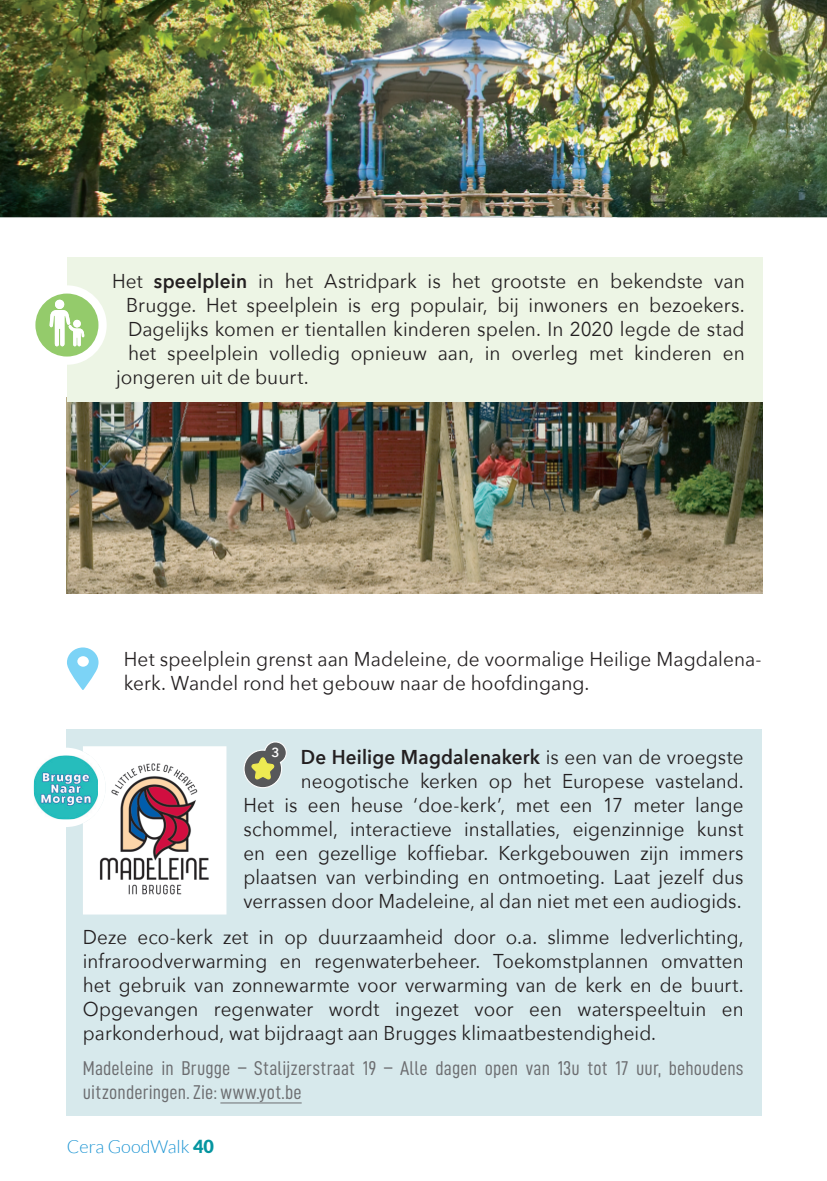
<style>
.page{position:relative;width:827px;height:1181px;background:#fff}
.page>*{position:absolute;margin:0;border:0;box-sizing:border-box;transform-origin:0 0}
.t1{font:20px/24px "Avenir Next";letter-spacing:.005em;color:#231f20;text-align:right;scale:.94 1}
.t2{font:20px/24px "Avenir Next";letter-spacing:.005em;color:#231f20;scale:.95 1}
.t3{font:20px/24px "D DIN Condensed";letter-spacing:.005em;color:#6c6d70}
.t4{font:300 18px "Lato";color:#1d95d3}
.s1{font-weight:600}
.s2{font-weight:900;color:#0595a0}
</style>
<div class="page">
<img style="left:67px;top:401px;width:695px;height:193px">
<div style="left:67px;top:257px;width:695px;height:144px;background:#edf5e5"></div>
<div style="left:27px;top:285px;width:80px;height:80px;background:#fff;border-radius:50%"></div>
<div style="left:35px;top:294px;width:63px;height:62px;background:#94cb6b;border-radius:50%"></div>
<svg style="left:49px;top:300px;width:35px;height:46px"></svg>
<div style="left:55px;top:300px;width:9px;height:9px;background:#fff;border-radius:50%"></div>
<div style="left:73px;top:320px;width:8px;height:7px;background:#fff;border-radius:50%"></div>
<svg style="left:67px;top:647px;width:31px;height:43px"></svg>
<div style="left:66px;top:729px;width:695px;height:387px;background:#d7e9ec"></div>
<hr style="left:220px;top:1102px;width:81px;height:1px;background:#6c6d70">
<svg style="left:243px;top:741px;width:44px;height:47px"></svg>
<img style="left:83px;top:746px;width:143px;height:168px">
<div style="left:26px;top:748px;width:80px;height:79px;background:#fff;border-radius:50%"></div>
<img style="left:34px;top:755px;width:64px;height:64px">
<img style="left:0;top:0;width:826px;height:217px">
<p class="t2" style="left:112px;top:268px;width:667px">Het <span class="s1">speelplein</span> in het Astridpark is het grootste en bekendste van</p>
<p class="t2" style="left:126px;top:292px;width:652px">Brugge. Het speelplein is erg populair, bij inwoners en bezoekers.</p>
<p class="t2" style="left:128px;top:316px;width:650px">Dagelijks komen er tientallen kinderen spelen. In 2020 legde de stad</p>
<p class="t2" style="left:128px;top:340px;width:650px">het speelplein volledig opnieuw aan, in overleg met kinderen en</p>
<p class="t2" style="left:116px;top:364px;width:204px">jongeren uit de buurt.</p>
<p class="t2" style="left:124px;top:646px;width:672px">Het speelplein grenst aan Madeleine, de voormalige Heilige Magdalena&shy;kerk. Wandel rond het gebouw naar de hoofdingang.</p>
<p class="t1" style="left:243px;top:744px;width:533px"><sup>3</sup> <span class="s1">De Heilige Magdalenakerk</span> is een van de vroegste neogotische kerken op het Europese vasteland.<br>Het is een heuse ‘doe-kerk’, met een 17 meter lange schommel, interactieve installaties, eigenzinnige kunst en een gezellige koffiebar. Kerkgebouwen zijn immers plaatsen van verbinding en ontmoeting. Laat jezelf dus verrassen door Madeleine, al dan niet met een audiogids.</p>
<p class="t1" style="left:83px;top:924px;width:704px;text-align:justify">Deze eco-kerk zet in op duurzaamheid door o.a. slimme ledverlichting, infraroodverwarming en regenwaterbeheer. Toekomstplannen omvatten het gebruik van zonnewarmte voor verwarming van de kerk en de buurt.<br>Opgevangen regenwater wordt ingezet voor een waterspeeltuin en parkonderhoud, wat bijdraagt aan Brugges klimaatbestendigheid.</p>
<p class="t3" style="left:83px;top:1056px;width:661px">Madeleine in Brugge – Stalijzerstraat 19 – Alle dagen open van 13u tot 17 uur, behoudens uitzonderingen. Zie: www.yot.be</p>
<p class="t4" style="left:67px;top:1137px;width:148px">Cera GoodWalk <span class="s2">40</span></p>
</div>
